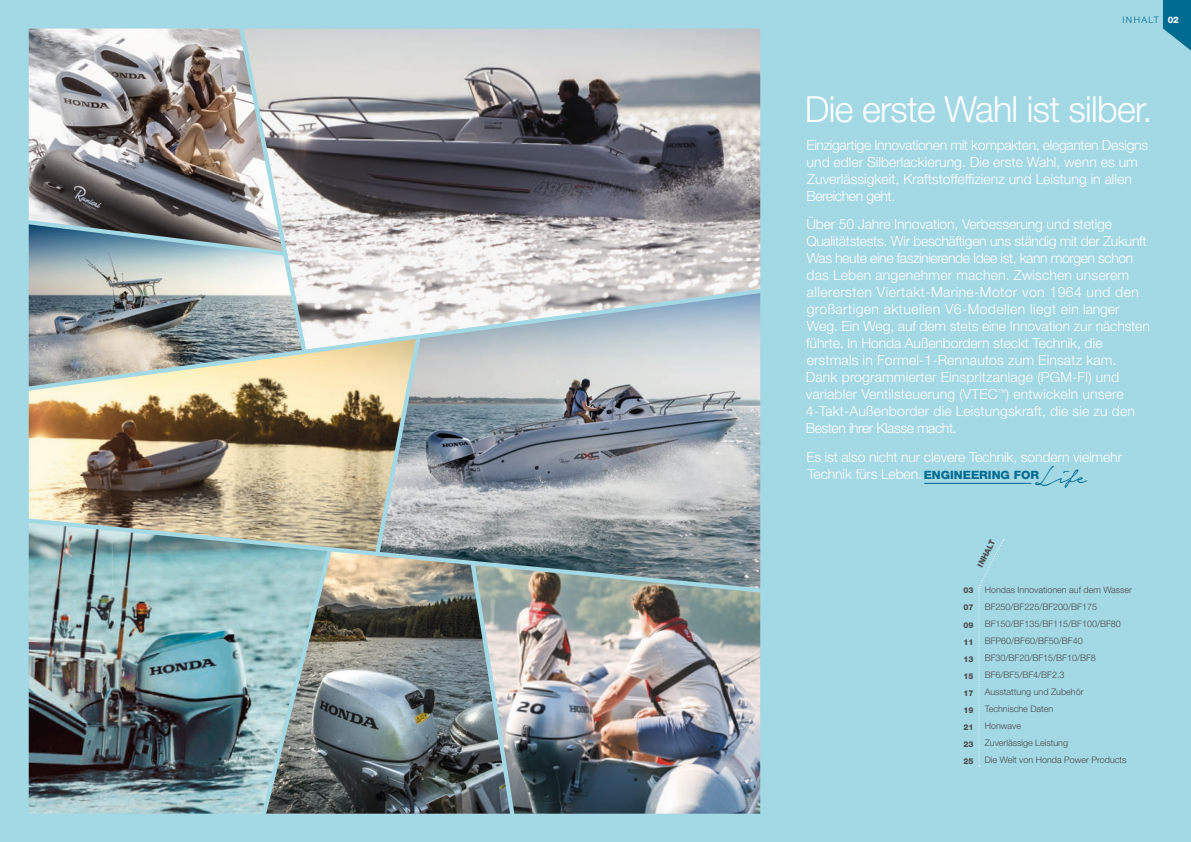
<style>
.page{position:relative;width:1191px;height:842px;background:#a3d8e5}
.page>*{position:absolute;margin:0;border:0;box-sizing:border-box;transform-origin:0 0}
.t1{font:300 36px "Helvetica Neue LT Std";letter-spacing:-.02em;color:#fff}
.t2{font:31.2px "Notera";color:#006b91;scale:1.05 1}
.t3{font:300 14px/17px "Helvetica Neue LT Std";letter-spacing:.01em;color:#fff}
.t4{font:300 14px/17px "Helvetica Neue LT Std";letter-spacing:-.01em;color:#fff}
.t5{font:800 11.4px "Helvetica Neue LT Std";color:#006b91;scale:1.05 1}
.t6{font:300 9px/17px "Helvetica Neue LT Std";color:#4b4b4a}
.t7{font:300 9px "Helvetica Neue LT Std";letter-spacing:.15em;color:#006b91}
.t8{font:800 8px "Helvetica Neue LT Pro";color:#4b4b4a}
.s1{font-weight:800;color:#fff}
.s2{font-weight:800;font-size:8px}
</style>
<div class="page">
<svg style="left:978px;top:539px;width:26px;height:227px"></svg>
<svg style="left:1163px;top:0;width:28px;height:51px"></svg>
<hr style="left:924px;top:483px;width:107px;height:1px;background:#006b91">
<img style="left:282px;top:29px;width:478px;height:310px">
<img style="left:29px;top:224px;width:273px;height:115px">
<img style="left:29px;top:339px;width:351px;height:213px">
<img style="left:29px;top:523px;width:298px;height:291px">
<img style="left:380px;top:293px;width:380px;height:272px">
<img style="left:29px;top:29px;width:253px;height:222px">
<img style="left:266px;top:552px;width:244px;height:262px">
<img style="left:475px;top:565px;width:285px;height:249px">
<p class="t7" style="left:1122px;top:15px;width:58px">INHALT <span class="s1">02</span></p>
<h1 class="t1" style="left:805px;top:87px;width:349px">Die erste Wahl ist silber.</h1>
<p class="t4" style="left:806px;top:137px;width:343px">Einzigartige Innovationen mit kompakten, eleganten Designs und edler Silberlackierung. Die erste Wahl, wenn es um Zuverlässigkeit, Kraftstoffeffizienz und Leistung in allen Bereichen geht.</p>
<p class="t3" style="left:805px;top:216px;width:346px">Über 50 Jahre Innovation, Verbesserung und stetige Qualitätstests. Wir beschäftigen uns ständig mit der Zukunft Was heute eine faszinierende Idee ist, kann morgen schon das Leben angenehmer machen. Zwischen unserem allerersten Viertakt-Marine-Motor von 1964 und den großartigen aktuellen V6-Modellen liegt ein langer Weg. Ein Weg, auf dem stets eine Innovation zur nächsten führte. In Honda Außenbordern steckt Technik, die erstmals in Formel-1-Rennautos zum Einsatz kam.<br>Dank programmierter Einspritzanlage (PGM-FI) und variabler Ventilsteuerung (VTEC<sup>™</sup>) entwickeln unsere 4-Takt-Außenborder die Leistungskraft, die sie zu den Besten ihrer Klasse macht.</p>
<p class="t4" style="left:806px;top:448px;width:317px">Es ist also nicht nur clevere Technik, sondern vielmehr<br>Technik fürs Leben.</p>
<h2 class="t2" style="left:1035px;top:461px;width:51px">Life</h2>
<p class="t5" style="left:923px;top:468px;width:111px">ENGINEERING FOR</p>
<p class="t8" style="left:975px;top:564px;width:31px;rotate:-63deg">INHALT</p>
<p class="t6" style="left:963px;top:581px;width:170px"><span class="s2">03</span> Hondas Innovationen auf dem Wasser<br><span class="s2">07</span> BF250/BF225/BF200/BF175<br><span class="s2">09</span> BF150/BF135/BF115/BF100/BF80<br><span class="s2">11</span> BFP60/BF60/BF50/BF40<br><span class="s2">13</span> BF30/BF20/BF15/BF10/BF8<br><span class="s2">15</span> BF6/BF5/BF4/BF2.3<br><span class="s2">17</span> Ausstattung und Zubehör<br><span class="s2">19</span> Technische Daten<br><span class="s2">21</span> Honwave<br><span class="s2">23</span> Zuverlässige Leistung<br><span class="s2">25</span> Die Welt von Honda Power Products</p>
</div>
